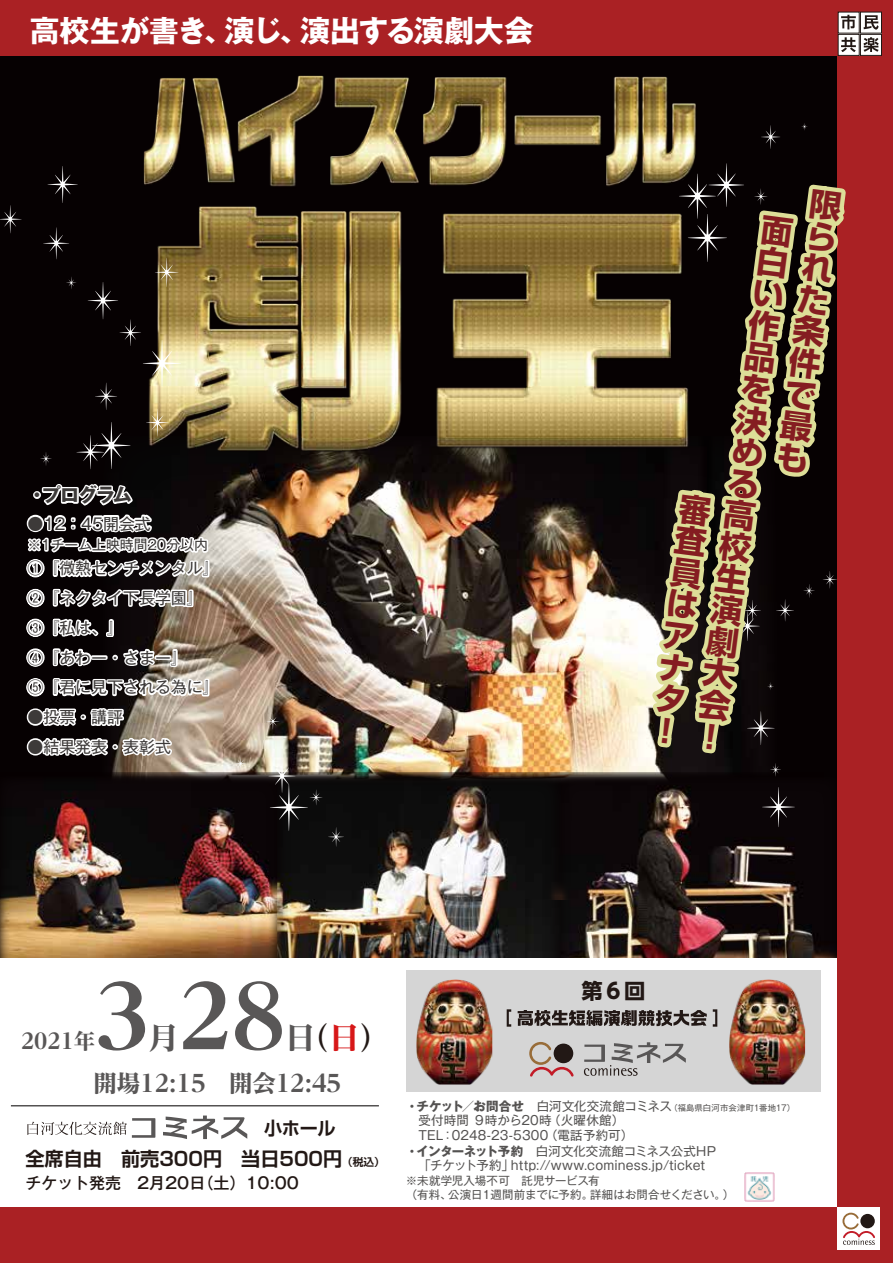
<style>
.page{position:relative;width:893px;height:1263px;background:#fff}
.page>*{position:absolute;margin:0;border:0;box-sizing:border-box;transform-origin:0 0}
.t1{font:800 86.1px "Reim Pro";color:#595757}
.t2{font:700 31.95px/32px "Shin Go Pro";color:#851d21;text-align:justify}
.t3{font:700 29.7px "Gothic MB101 Pro";letter-spacing:-.005em;color:#fff}
.t4{font:800 29.7px "Reim Pro";color:#221815}
.t5{font:800 29.7px "Reim Pro";color:#595757}
.t6{font:800 23.4px "Reim Pro";color:#595757}
.t7{font:800 21.3px "Reim Pro";color:#595757}
.t8{font:700 21.3px "UD Shin Go Pro";color:#221815}
.t9{font:700 19.2px "Shin Go Pro De";color:#221815}
.t10{font:700 19.2px "Gothic MB101 Pro";letter-spacing:-.065em;color:#3d3a39}
.t11{font:700 18px "Shin Go Pro De";color:#221815}
.t12{font:15.9px/29.7px "Gothic MB101 Pro";color:#3d3a39}
.t13{font:500 15.9px "Gothic MB101 Pro";color:#221815}
.t14{font:13.8px "Gothic MB101 Pro";color:#3d3a39}
.t15{font:12.45px/14.5px "Gothic MB101 Pro";letter-spacing:.01em;color:#545251}
.t16{font:11.4px/13.5px "Gothic MB101 Pro";letter-spacing:-.005em;color:#545251}
.t17{font:8.4px "Gothic MB101 Pro";letter-spacing:.01em;color:#545251}
.s1{color:#595757}
.s2{color:#d71718}
.s3{font-size:10.65px}
.s4{font-weight:700;font-size:12.45px}
.s5{font-size:12.45px}
.s6{font-weight:700}
</style>
<div class="page">
<div style="left:0;top:55px;width:837px;height:904px;background:#060102"></div>
<img style="left:136px;top:453px;width:502px;height:319px">
<img style="left:144px;top:76px;width:552px;height:377px">
<svg style="left:26px;top:481px;width:185px;height:187px"></svg>
<svg style="left:26px;top:676px;width:185px;height:100px"></svg>
<img style="left:560px;top:776px;width:278px;height:200px">
<div style="left:0;top:0;width:893px;height:55px;background:#aa2124"></div>
<div style="left:0;top:1208px;width:893px;height:55px;background:#aa2124"></div>
<div style="left:838px;top:0;width:55px;height:1263px;background:#aa2124"></div>
<div style="left:838px;top:1208px;width:42px;height:42px;background:#fff"></div>
<svg style="left:842px;top:1213px;width:33px;height:32px"></svg>
<div style="left:838px;top:12px;width:21px;height:21px;background:#fff"></div>
<div style="left:860px;top:12px;width:21px;height:21px;background:#fff"></div>
<div style="left:860px;top:12px;width:22px;height:21px;border:1px solid #221815"></div>
<div style="left:838px;top:34px;width:21px;height:21px;background:#fff"></div>
<div style="left:838px;top:34px;width:21px;height:22px;border:1px solid #221815"></div>
<div style="left:860px;top:34px;width:21px;height:21px;background:#fff"></div>
<div style="left:860px;top:34px;width:22px;height:22px;border:1px solid #221815"></div>
<svg style="left:841px;top:15px;width:15px;height:14px"></svg>
<svg style="left:864px;top:15px;width:15px;height:15px"></svg>
<svg style="left:841px;top:37px;width:15px;height:15px"></svg>
<svg style="left:863px;top:37px;width:16px;height:15px"></svg>
<img style="left:0;top:776px;width:277px;height:182px">
<img style="left:277px;top:776px;width:283px;height:182px">
<div style="left:0;top:958px;width:836px;height:206px;background:#fff"></div>
<div style="left:406px;top:970px;width:414px;height:122px;background:#d5d5d5"></div>
<hr style="left:11px;top:1105px;width:368px;height:1px;background:#545252">
<img style="left:416px;top:979px;width:76px;height:105px">
<img style="left:729px;top:979px;width:76px;height:105px">
<svg style="left:507px;top:1009px;width:4px;height:18px"></svg>
<svg style="left:518px;top:1010px;width:189px;height:16px"></svg>
<svg style="left:713px;top:1009px;width:4px;height:18px"></svg>
<svg style="left:529px;top:1042px;width:45px;height:35px"></svg>
<svg style="left:584px;top:1042px;width:102px;height:34px"></svg>
<img style="left:745px;top:1172px;width:29px;height:30px">
<svg style="left:0;top:205px;width:22px;height:28px"></svg>
<svg style="left:47px;top:166px;width:31px;height:37px"></svg>
<svg style="left:762px;top:787px;width:33px;height:40px"></svg>
<svg style="left:40px;top:227px;width:141px;height:242px"></svg>
<svg style="left:328px;top:827px;width:16px;height:20px"></svg>
<svg style="left:268px;top:759px;width:54px;height:72px"></svg>
<svg style="left:235px;top:757px;width:11px;height:13px"></svg>
<svg style="left:266px;top:713px;width:13px;height:16px"></svg>
<svg style="left:761px;top:125px;width:19px;height:24px"></svg>
<svg style="left:801px;top:123px;width:7px;height:7px"></svg>
<svg style="left:638px;top:163px;width:208px;height:613px"></svg>
<svg style="left:27px;top:1118px;width:128px;height:20px"></svg>
<svg style="left:163px;top:1115px;width:84px;height:24px"></svg>
<h3 class="t3" style="left:30px;top:6px;width:505px">高校生が書き、演じ、演出する演劇大会</h3>
<h3 class="t10" style="left:27px;top:479px;width:106px">・プログラム</h3>
<p class="t12" style="left:27px;top:506px;width:125px">●12：45開会式</p>
<p class="t14" style="left:27px;top:533px;width:182px">※1チーム上映時間20分以内</p>
<p class="t12" style="left:27px;top:551px;width:193px">①『微熱センチメンタル』<br>②『ネクタイ下長学園』<br>③『私は、』<br>④『あわー・さまー』<br>⑤『君に見下される為に』</p>
<p class="t12" style="left:27px;top:700px;width:97px">●投票・講評</p>
<p class="t12" style="left:27px;top:730px;width:145px">●結果発表・表彰式</p>
<h2 class="t2" style="left:810px;top:183px;width:20px;rotate:7deg">限られた条件で最も</h2>
<h2 class="t2" style="left:759px;top:209px;width:22px;text-align:left;rotate:7deg">面白い作品を決める高校生演劇大会！</h2>
<h2 class="t2" style="left:679px;top:488px;width:19px;rotate:7deg">審査員はアナタ！</h2>
<h1 class="t1" style="left:95px;top:946px;width:192px">3 28</h1>
<h3 class="t5" style="left:149px;top:1014px;width:31px">月</h3>
<h3 class="t4" style="left:285px;top:1014px;width:105px"><span class="s1">日</span>（<span class="s2">日</span>）</h3>
<h3 class="t6" style="left:93px;top:1064px;width:249px">開場12:15　開会12:45</h3>
<h3 class="t7" style="left:21px;top:1024px;width:76px">2021年</h3>
<h3 class="t8" style="left:581px;top:973px;width:65px">第６回</h3>
<h3 class="t11" style="left:264px;top:1113px;width:73px">小ホール</h3>
<h3 class="t9" style="left:26px;top:1142px;width:361px">全席自由　前売300円　当日500円<span class="s3">（税込）</span></h3>
<p class="t13" style="left:26px;top:1170px;width:275px">チケット発売　2月20日（土）10:00</p>
<p class="t17" style="left:406px;top:1100px;width:391px"><span class="s4">・チケット／お問合せ</span> <span class="s5">白河文化交流館コミネス</span>（福島県白河市会津町1番地17）</p>
<p class="t15" style="left:406px;top:1111px;width:229px">　受付時間 ９時から20時（火曜休館）　TEL：0248-23-5300（電話予約可）</p>
<p class="t15" style="left:406px;top:1142px;width:312px"><span class="s6">・インターネット予約</span> 白河文化交流館コミネス公式HP　「チケット予約」http://www.cominess.jp/ticket</p>
<p class="t16" style="left:406px;top:1172px;width:330px">※未就学児入場不可　託児サービス有<br>（有料、公演日１週間前までに予約。詳細はお問合せください。）</p>
</div>
